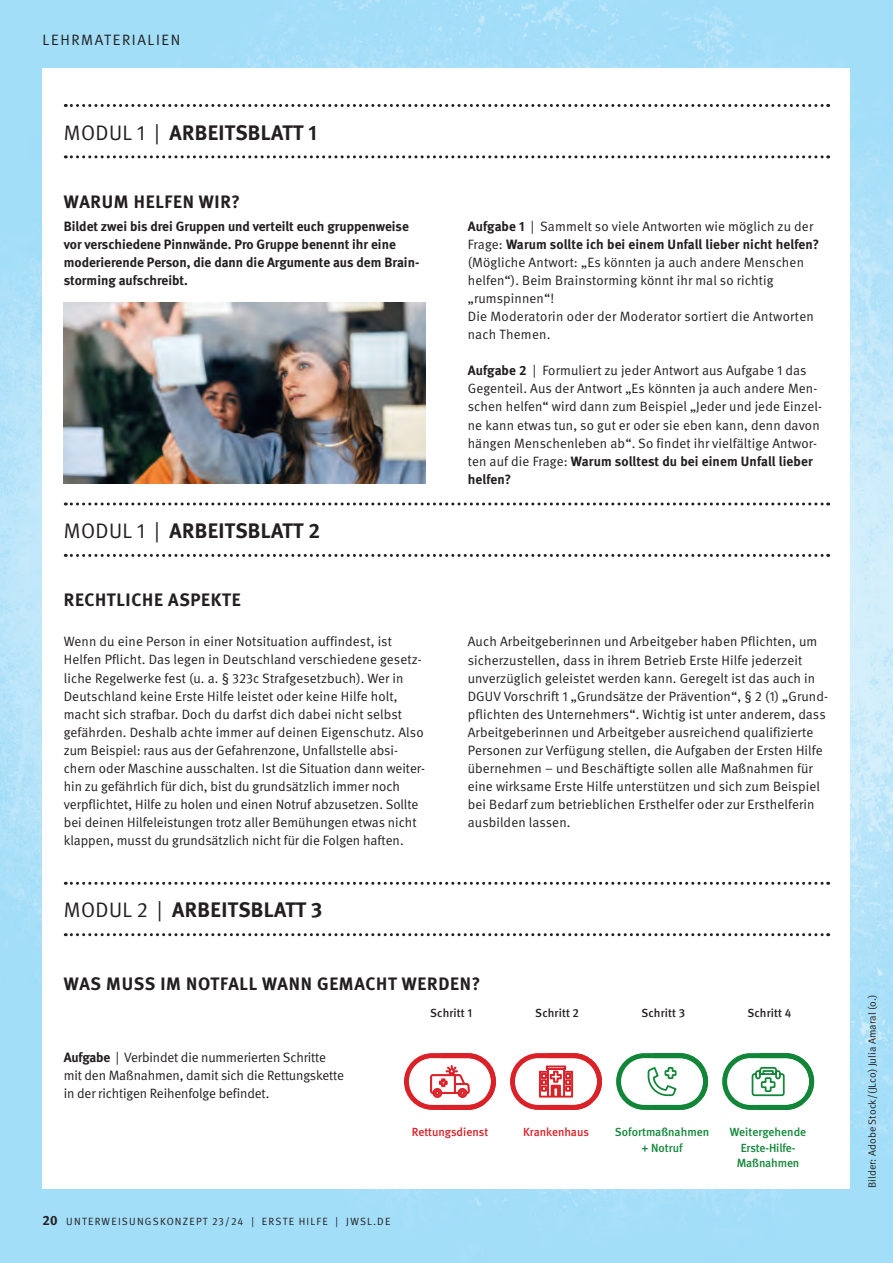
<style>
.page{position:relative;width:893px;height:1263px;background:#fff}
.page>*{position:absolute;margin:0;border:0;box-sizing:border-box;transform-origin:0 0}
.t1{font:700 21px "DGUV Meta";letter-spacing:.02em;color:#231f20}
.t2{font:700 18px "DGUV Meta";letter-spacing:.04em;color:#231f20}
.t3{font:15px "DGUV Meta";letter-spacing:.11em;color:#231f20}
.N_Fließtext_normal{font:13.5px/18.1px "DGUV Meta";letter-spacing:.01em;color:#231f20}
.N_Fließtext_normal-2{font:700 13.5px/18.1px "DGUV Meta";color:#231f20}
.N_Fließtext_normal-3{font:13.5px/18.1px "DGUV Meta";letter-spacing:-.01em;color:#231f20}
.N_Fließtext_normal-4{font:500 11.85px/15.8px "DGUV Meta";letter-spacing:-.005em;color:#118638;text-align:center}
.N_Fließtext_normal-5{font:500 11.85px "DGUV Meta";letter-spacing:.01em;color:#231f20}
.N_Fließtext_normal-6{font:500 11.85px "DGUV Meta";color:#da2128}
.t4{font:10.5px "DGUV Meta";letter-spacing:.11em;color:#231f20}
.t5{font:10.5px "DGUV Meta";letter-spacing:.01em;color:#231f20}
.s1{font-weight:400}
.s2{font-weight:700}
.s3{font-weight:700;font-size:13.5px}
</style>
<div class="page">
<img style="left:0;top:0;width:893px;height:1263px">
<div style="left:43px;top:68px;width:807px;height:1120px;background:#fff"></div>
<svg style="left:65px;top:104px;width:764px;height:3px"></svg>
<img style="left:64px;top:303px;width:361px;height:180px">
<svg style="left:65px;top:155px;width:764px;height:3px"></svg>
<svg style="left:65px;top:882px;width:764px;height:3px"></svg>
<svg style="left:65px;top:933px;width:764px;height:3px"></svg>
<svg style="left:65px;top:502px;width:764px;height:3px"></svg>
<svg style="left:65px;top:554px;width:764px;height:3px"></svg>
<svg style="left:722px;top:1053px;width:92px;height:57px"></svg>
<svg style="left:616px;top:1053px;width:92px;height:57px"></svg>
<svg style="left:404px;top:1053px;width:92px;height:57px"></svg>
<svg style="left:510px;top:1053px;width:92px;height:57px"></svg>
<h2 class="t3" style="left:43px;top:31px;width:139px">LEHRMATERIALIEN</h2>
<h3 class="t1" style="left:64px;top:121px;width:255px"><span class="s1">MODUL 1 |</span> ARBEITSBLATT 1</h3>
<p class="t2" style="left:64px;top:191px;width:178px">WARUM HELFEN WIR?</p>
<p class="N_Fließtext_normal-2" style="left:64px;top:217px;width:357px">Bildet zwei bis drei Gruppen und verteilt euch gruppenweise vor verschiedene Pinnwände. Pro Gruppe benennt ihr eine moderierende Person, die dann die Argumente aus dem Brain&shy;storming aufschreibt.</p>
<h3 class="t1" style="left:64px;top:518px;width:258px"><span class="s1">MODUL 1 |</span> ARBEITSBLATT 2</h3>
<p class="N_Fließtext_normal" style="left:468px;top:217px;width:353px"><span class="s2">Aufgabe 1</span> | Sammelt so viele Antworten wie möglich zu der Frage: <span class="s2">Warum sollte ich bei einem Unfall lieber nicht helfen? </span>(Mögliche Antwort: „Es könnten ja auch andere Menschen helfen“). Beim Brainstorming könnt ihr mal so richtig „rumspinnen“!<br>Die Moderatorin oder der Moderator sortiert die Antworten nach Themen.</p>
<p class="N_Fließtext_normal" style="left:468px;top:362px;width:356px"><span class="s2">Aufgabe 2</span> | Formuliert zu jeder Antwort aus Aufgabe 1 das Gegenteil. Aus der Antwort „Es könnten ja auch andere Men&shy;schen helfen“ wird dann zum Beispiel „Jeder und jede Einzel&shy;ne kann etwas tun, so gut er oder sie eben kann, denn davon hängen Menschenleben ab“. So findet ihr vielfältige Antwor&shy;ten auf die Frage: <span class="s2">Warum solltest du bei einem Unfall lieber helfen?</span></p>
<p class="t2" style="left:64px;top:589px;width:178px">RECHTLICHE ASPEKTE</p>
<p class="N_Fließtext_normal" style="left:64px;top:633px;width:363px">Wenn du eine Person in einer Notsituation auffindest, ist Helfen Pflicht. Das legen in Deutschland verschiedene gesetz&shy;liche Regelwerke fest (u. a. § 323c Strafgesetzbuch). Wer in Deutschland keine Erste Hilfe leistet oder keine Hilfe holt, macht sich strafbar. Doch du darfst dich dabei nicht selbst gefährden. Deshalb achte immer auf deinen Eigenschutz. Also zum Beispiel: raus aus der Gefahrenzone, Unfallstelle absi&shy;chern oder Maschine ausschalten. Ist die Situation dann weiter&shy;hin zu gefährlich für dich, bist du grundsätzlich immer noch verpflichtet, Hilfe zu holen und einen Notruf abzusetzen. Sollte bei deinen Hilfeleistungen trotz aller Bemühungen etwas nicht klappen, musst du grundsätzlich nicht für die Folgen haften.</p>
<p class="N_Fließtext_normal" style="left:468px;top:633px;width:362px">Auch Arbeitgeberinnen und Arbeitgeber haben Pflichten, um sicherzustellen, dass in ihrem Betrieb Erste Hilfe jederzeit unverzüglich geleistet werden kann. Geregelt ist das auch in DGUV Vorschrift 1 „Grundsätze der Prävention“, § 2 (1) „Grund&shy;pflichten des Unternehmers“. Wichtig ist unter anderem, dass Arbeitgeberinnen und Arbeitgeber ausreichend qualifizierte Personen zur Verfügung stellen, die Aufgaben der Ersten Hilfe übernehmen – und Beschäftigte sollen alle Maßnahmen für eine wirksame Erste Hilfe unterstützen und sich zum Beispiel bei Bedarf zum betrieblichen Ersthelfer oder zur Ersthelferin ausbilden lassen.</p>
<h3 class="t1" style="left:64px;top:898px;width:260px"><span class="s1">MODUL 2 |</span> ARBEITSBLATT 3</h3>
<p class="t2" style="left:64px;top:973px;width:418px">WAS MUSS IM NOTFALL WANN GEMACHT WERDEN?</p>
<p class="N_Fließtext_normal-3" style="left:64px;top:1049px;width:282px"><span class="s2">Aufgabe</span> | Verbindet die nummerierten Schritte mit den Maßnahmen, damit sich die Rettungskette in der richtigen Reihenfolge befindet.</p>
<p class="t4" style="left:43px;top:1215px;width:349px"><span class="s3">20</span> UNTERWEISUNGSKONZEPT 23/24 | ERSTE HILFE | JWSL.DE</p>
<p class="N_Fließtext_normal-5" style="left:430px;top:1006px;width:43px">Schritt 1</p>
<p class="N_Fließtext_normal-5" style="left:535px;top:1006px;width:45px">Schritt 2</p>
<p class="N_Fließtext_normal-5" style="left:641px;top:1006px;width:45px">Schritt 3</p>
<p class="N_Fließtext_normal-5" style="left:747px;top:1006px;width:45px">Schritt 4</p>
<p class="N_Fließtext_normal-6" style="left:412px;top:1125px;width:78px">Rettungsdienst</p>
<p class="N_Fließtext_normal-6" style="left:523px;top:1125px;width:67px">Krankenhaus</p>
<p class="N_Fließtext_normal-4" style="left:615px;top:1124px;width:96px">Sofortmaßnahmen + Notruf</p>
<p class="N_Fließtext_normal-4" style="left:730px;top:1124px;width:78px">Weitergehende<br>Erste-Hilfe-<br>Maßnahmen</p>
<p class="t5" style="left:866px;top:1188px;width:196px;rotate:-90deg">Bilder: Adobe Stock/(JLco) Julia Amaral (o.)</p>
</div>
